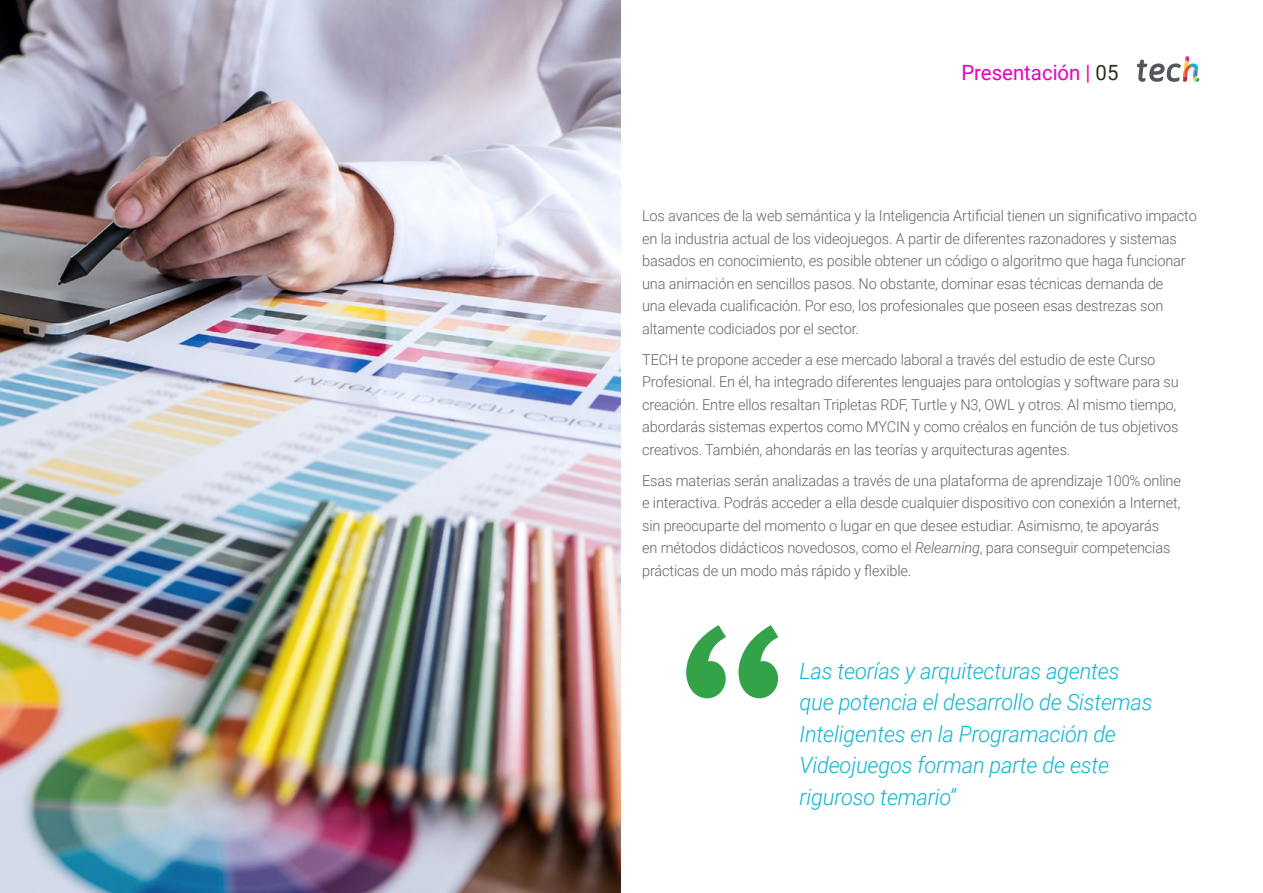
<style>
.page{position:relative;width:1263px;height:893px;background:#fff}
.page>*{position:absolute;margin:0;border:0;box-sizing:border-box;transform-origin:0 0}
.t1{font:italic 300 22.5px/31.5px "Roboto";letter-spacing:-.01em;color:#0fb6cf}
.t2{font:21px "Roboto";color:#e602bd}
.t3{font:300 15px/22.5px "Roboto";letter-spacing:-.01em;color:#61646a}
.s1{color:#312e20}
.s2{font-style:italic}
</style>
<div class="page">
<svg style="left:686px;top:625px;width:92px;height:73px"></svg>
<img style="left:0;top:0;width:621px;height:893px">
<svg style="left:1137px;top:56px;width:62px;height:26px"></svg>
<h2 class="t2" style="left:961px;top:57px;width:159px">Presentación | <span class="s1">05</span></h2>
<p class="t3" style="left:642px;top:204px;width:556px">Los avances de la web semántica y la Inteligencia Artificial tienen un significativo impacto en la industria actual de los videojuegos. A partir de diferentes razonadores y sistemas basados en conocimiento, es posible obtener un código o algoritmo que haga funcionar una animación en sencillos pasos. No obstante, dominar esas técnicas demanda de<br>una elevada cualificación. Por eso, los profesionales que poseen esas destrezas son altamente codiciados por el sector.</p>
<p class="t3" style="left:642px;top:348px;width:538px">TECH te propone acceder a ese mercado laboral a través del estudio de este Curso Profesional. En él, ha integrado diferentes lenguajes para ontologías y software para su creación. Entre ellos resaltan Tripletas RDF, Turtle y N3, OWL y otros. Al mismo tiempo, abordarás sistemas expertos como MYCIN y como créalos en función de tus objetivos creativos. También, ahondarás en las teorías y arquitecturas agentes.</p>
<p class="t3" style="left:642px;top:469px;width:540px">Esas materias serán analizadas a través de una plataforma de aprendizaje 100% online e interactiva. Podrás acceder a ella desde cualquier dispositivo con conexión a Internet, sin preocuparte del momento o lugar en que desee estudiar. Asimismo, te apoyarás<br>en métodos didácticos novedosos, como el <span class="s2">Relearning</span>, para conseguir competencias prácticas de un modo más rápido y flexible.</p>
<h1 class="t1" style="left:799px;top:654px;width:354px">Las teorías y arquitecturas agentes que potencia el desarrollo de Sistemas<br>Inteligentes en la Programación de<br>Videojuegos forman parte de este riguroso temario”</h1>
</div>
